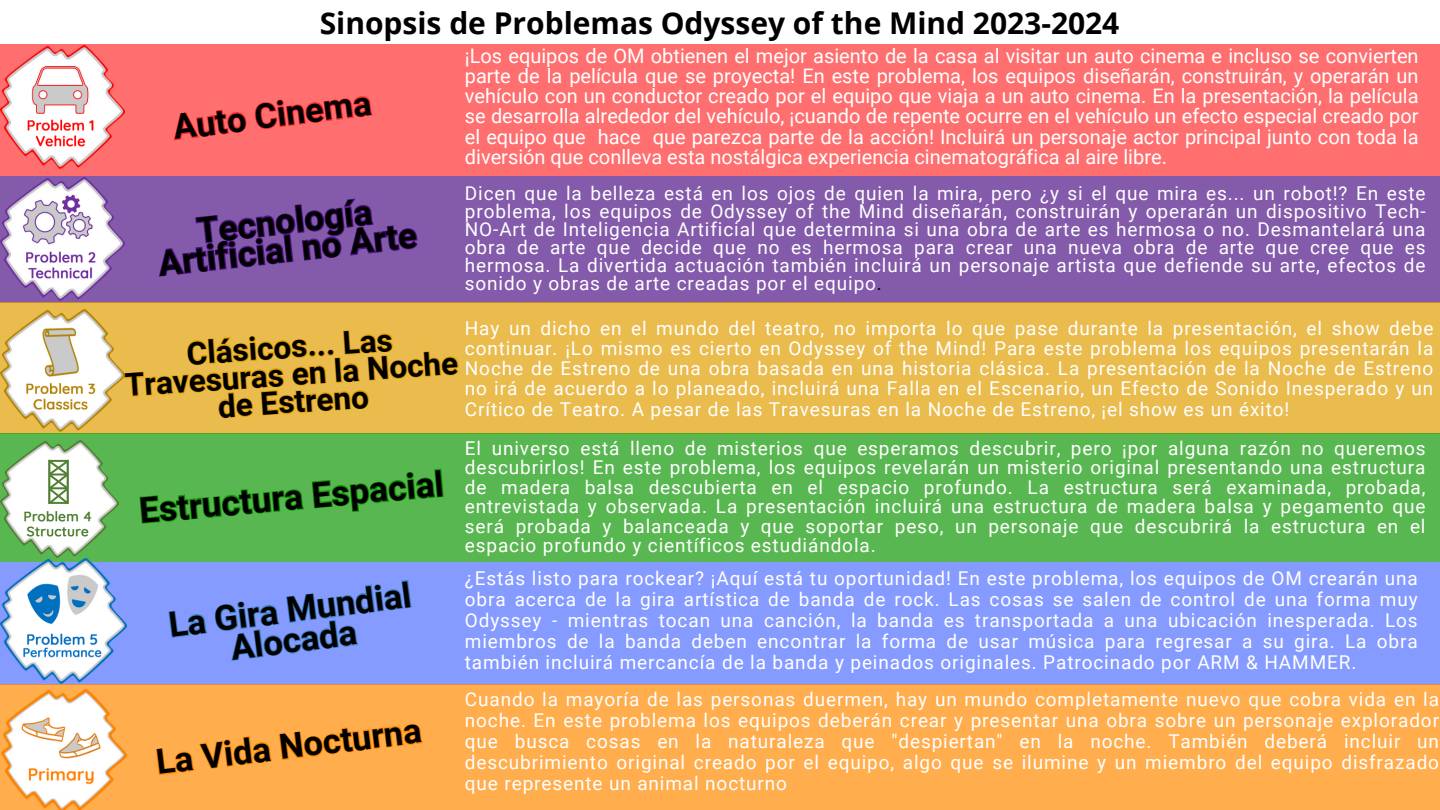
<style>
.page{position:relative;width:1440px;height:810px;background:#fff}
.page>*{position:absolute;margin:0;border:0;box-sizing:border-box;transform-origin:0 0}
.t1{font:700 35.2px "Roboto";color:#000}
.t2{font:700 35.1px/28.2px "Roboto";color:#000;text-align:center}
.t3{font:700 34.7px "Roboto";color:#000}
.t4{font:700 34.5px "Roboto";color:#000}
.t5{font:700 34.3px "Roboto";color:#000}
.t6{font:700 31.5px/27.5px "Roboto";color:#000;text-align:center}
.t7{font:700 30px "Open Sans";color:#000}
.t8{font:20px/20.2px "Roboto";color:#fff;text-align:justify}
.t9{font:19px/21px "Roboto";letter-spacing:.045em;color:#fff;text-align:justify}
.s1{color:#000}
</style>
<div class="page">
<div style="left:0;top:45px;width:1440px;height:131px;background:#ff6f6f"></div>
<img style="left:0;top:45px;width:124px;height:124px">
<div style="left:0;top:176px;width:1440px;height:126px;background:#845aaa"></div>
<div style="left:0;top:302px;width:1440px;height:132px;background:#eabb4d"></div>
<div style="left:0;top:434px;width:1440px;height:128px;background:#59b751"></div>
<div style="left:0;top:562px;width:1440px;height:123px;background:#869bff"></div>
<div style="left:0;top:685px;width:1440px;height:125px;background:#ffad4d"></div>
<img style="left:0;top:177px;width:124px;height:124px">
<img style="left:0;top:309px;width:123px;height:123px">
<img style="left:0;top:440px;width:118px;height:118px">
<img style="left:0;top:558px;width:127px;height:127px">
<img style="left:2px;top:689px;width:124px;height:121px">
<svg style="left:174px;top:96px;width:199px;height:45px"></svg>
<svg style="left:159px;top:198px;width:259px;height:79px"></svg>
<svg style="left:123px;top:330px;width:336px;height:89px"></svg>
<svg style="left:139px;top:468px;width:305px;height:56px"></svg>
<svg style="left:168px;top:580px;width:244px;height:81px"></svg>
<svg style="left:156px;top:723px;width:267px;height:53px"></svg>
<p class="t7" style="left:320px;top:2px;width:801px">Sinopsis de Problemas Odyssey of the Mind 2023-2024</p>
<p class="t5" style="left:171px;top:108px;width:201px;rotate:-7deg">Auto Cinema</p>
<p class="t2" style="left:154px;top:221px;width:261px;rotate:-6deg">Tecnología<br>Artificial no Arte</p>
<p class="t8" style="left:465px;top:46px;width:955px">¡Los equipos de OM obtienen el mejor asiento de la casa al visitar un auto cinema e incluso se convierten parte de la película que se proyecta! En este problema, los equipos diseñarán, construirán, y operarán un vehículo con un conductor creado por el equipo que viaja a un auto cinema. En la presentación, la película se desarrolla alrededor del vehículo, ¡cuando de repente ocurre en el vehículo un efecto especial creado por el equipo que hace que parezca parte de la acción! Incluirá un personaje actor principal junto con toda la diversión que conlleva esta nostálgica experiencia cinematográfica al aire libre.</p>
<p class="t9" style="left:465px;top:184px;width:962px;line-height:18px">Dicen que la belleza está en los ojos de quien la mira, pero ¿y si el que mira es... un robot!? En este problema, los equipos de Odyssey of the Mind diseñarán, construirán y operarán un dispositivo Tech-NO-Art de Inteligencia Artificial que determina si una obra de arte es hermosa o no. Desmantelará una obra de arte que decide que no es hermosa para crear una nueva obra de arte que cree que es hermosa. La divertida actuación también incluirá un personaje artista que defiende su arte, efectos de sonido y obras de arte creadas por el equipo<span class="s1">.</span></p>
<p class="t9" style="left:465px;top:318px;width:970px;line-height:20.2px">Hay un dicho en el mundo del teatro, no importa lo que pase durante la presentación, el show debe continuar. ¡Lo mismo es cierto en Odyssey of the Mind! Para este problema los equipos presentarán la Noche de Estreno de una obra basada en una historia clásica. La presentación de la Noche de Estreno no irá de acuerdo a lo planeado, incluirá una Falla en el Escenario, un Efecto de Sonido Inesperado y un Crítico de Teatro. A pesar de las Travesuras en la Noche de Estreno, ¡el show es un éxito!</p>
<p class="t6" style="left:122px;top:345px;width:335px;rotate:-4deg">Clásicos... Las<br>Travesuras en la Noche de Estreno</p>
<p class="t1" style="left:138px;top:490px;width:307px;rotate:-5deg">Estructura Espacial</p>
<p class="t3" style="left:166px;top:605px;width:246px;rotate:-7deg">La Gira Mundial</p>
<p class="t3" style="left:228px;top:628px;width:128px;rotate:-7deg">Alocada</p>
<p class="t4" style="left:154px;top:743px;width:269px;rotate:-7deg">La Vida Nocturna</p>
<p class="t9" style="left:465px;top:439px;width:962px;line-height:19.5px">El universo está lleno de misterios que esperamos descubrir, pero ¡por alguna razón no queremos descubrirlos! En este problema, los equipos revelarán un misterio original presentando una estructura de madera balsa descubierta en el espacio profundo. La estructura será examinada, probada, entrevistada y observada. La presentación incluirá una estructura de madera balsa y pegamento que será probada y balanceada y que soportar peso, un personaje que descubrirá la estructura en el espacio profundo y científicos estudiándola.</p>
<p class="t9" style="left:465px;top:568px;width:954px">¿Estás listo para rockear? ¡Aquí está tu oportunidad! En este problema, los equipos de OM crearán una obra acerca de la gira artística de banda de rock. Las cosas se salen de control de una forma muy Odyssey - mientras tocan una canción, la banda es transportada a una ubicación inesperada. Los miembros de la banda deben encontrar la forma de usar música para regresar a su gira. La obra también incluirá mercancía de la banda y peinados originales. Patrocinado por ARM &amp; HAMMER.</p>
<p class="t9" style="left:465px;top:689px;width:976px">Cuando la mayoría de las personas duermen, hay un mundo completamente nuevo que cobra vida en la noche. En este problema los equipos deberán crear y presentar una obra sobre un personaje explorador que busca cosas en la naturaleza que "despiertan" en la noche. También deberá incluir un descubrimiento original creado por el equipo, algo que se ilumine y un miembro del equipo disfrazado que represente un animal nocturno</p>
</div>
